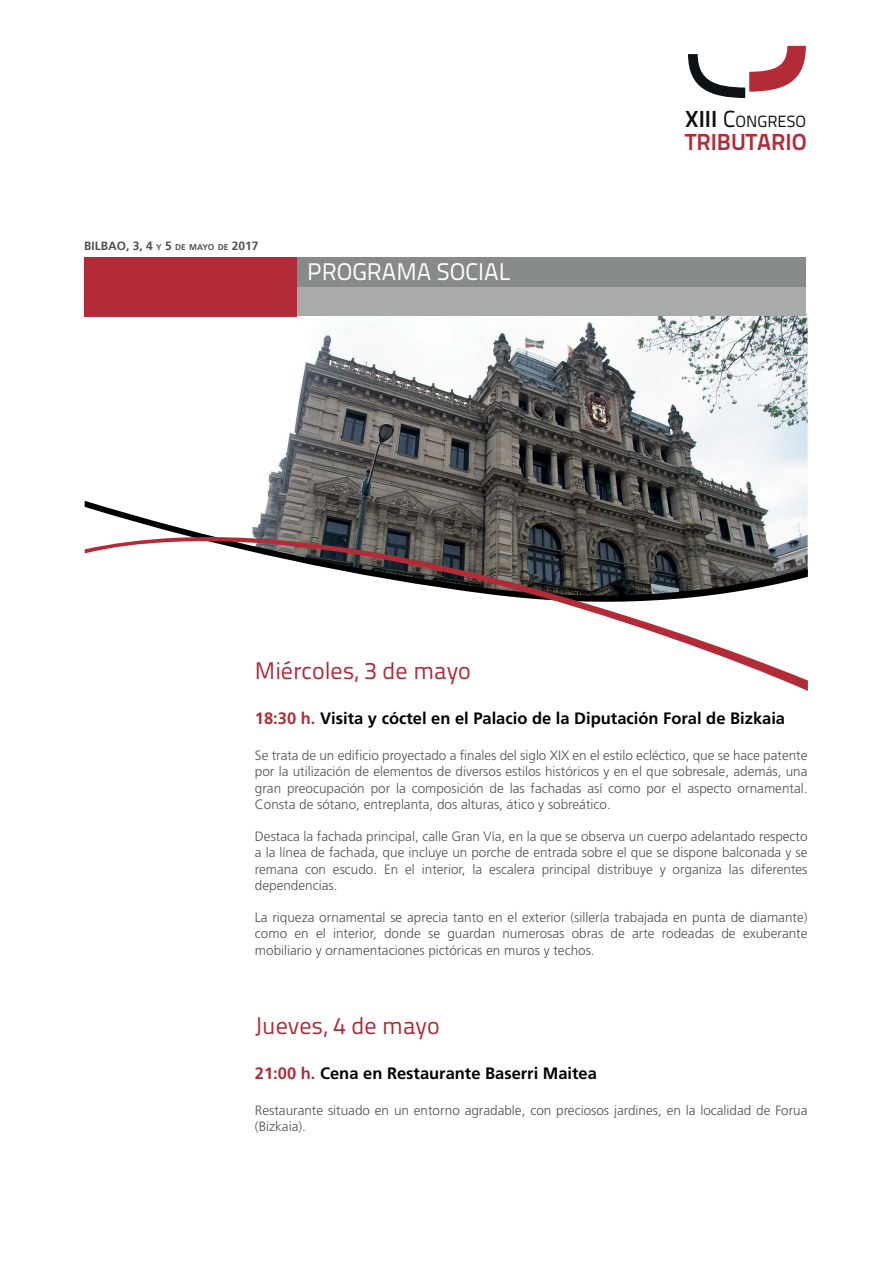
<style>
.page{position:relative;width:893px;height:1263px;background:#fff}
.page>*{position:absolute;margin:0;border:0;box-sizing:border-box;transform-origin:0 0}
.t1{font:24px "Titillium Text 22 L";color:#b22b37}
.t2{font:24px "Titillium Text 22 L";color:#fff}
.t3{font:700 23.25px "Titillium Text 22 L";color:#b22b37}
.t4{font:700 16.5px "Frutiger LT Std";color:#000001}
.t5{font:16.2px "Titillium Text 22 L";letter-spacing:.005em;color:#0e1214}
.t6{font:300 13.5px/16.2px "Frutiger LT";color:#4f5252;text-align:justify}
.t7{font:700 12px "Frutiger LT Std";color:#4f5252}
.s1{font-size:8.4px}
.s2{font-weight:700;font-size:23.25px}
.s3{font-size:23.25px}
.s4{color:#b22b37}
</style>
<div class="page">
<img style="left:84px;top:314px;width:724px;height:240px">
<svg style="left:85px;top:501px;width:723px;height:33px"></svg>
<svg style="left:85px;top:534px;width:723px;height:157px"></svg>
<div style="left:297px;top:287px;width:509px;height:29px;background:#a8abaa"></div>
<div style="left:297px;top:257px;width:509px;height:30px;background:#878a8a"></div>
<div style="left:84px;top:257px;width:213px;height:59px;background:#b22b37"></div>
<svg style="left:688px;top:46px;width:118px;height:52px"></svg>
<p class="t7" style="left:84px;top:238px;width:176px">BILBAO, 3, 4 <span class="s1">Y</span> 5 <span class="s1">DE MAYO DE</span> 2017</p>
<h1 class="t2" style="left:307px;top:254px;width:205px">PROGRAMA SOCIAL</h1>
<p class="t5" style="left:685px;top:109px;width:122px"><span class="s2">XIII</span> <span class="s3">C</span>ONGRESO</p>
<h2 class="t3" style="left:685px;top:124px;width:123px">TRIBUTARIO</h2>
<h1 class="t1" style="left:255px;top:653px;width:217px">Miércoles, 3 de mayo</h1>
<p class="t4" style="left:255px;top:709px;width:532px"><span class="s4">18:30 h.</span> Visita y cóctel en el Palacio de la Diputación Foral de Bizkaia</p>
<p class="t6" style="left:255px;top:748px;width:554px">Se trata de un edificio proyectado a finales del siglo XIX en el estilo ecléctico, que se hace patente por la utilización de elementos de diversos estilos históricos y en el que sobresale, además, una gran preocupación por la composición de las fachadas así como por el aspecto ornamental.<br>Consta de sótano, entreplanta, dos alturas, ático y sobreático.</p>
<p class="t6" style="left:255px;top:829px;width:554px">Destaca la fachada principal, calle Gran Vía, en la que se observa un cuerpo adelantado respecto a la línea de fachada, que incluye un porche de entrada sobre el que se dispone balconada y se remana con escudo. En el interior, la escalera principal distribuye y organiza las diferentes dependencias.</p>
<p class="t6" style="left:255px;top:910px;width:554px">La riqueza ornamental se aprecia tanto en el exterior (sillería trabajada en punta de diamante) como en el interior, donde se guardan numerosas obras de arte rodeadas de exuberante mobiliario y ornamentaciones pictóricas en muros y techos.</p>
<h1 class="t1" style="left:255px;top:1007px;width:186px">Jueves, 4 de mayo</h1>
<p class="t4" style="left:255px;top:1063px;width:344px"><span class="s4">21:00 h.</span> Cena en Restaurante Baserri Maitea</p>
<p class="t6" style="left:255px;top:1102px;width:554px">Restaurante situado en un entorno agradable, con preciosos jardines, en la localidad de Forua (Bizkaia).</p>
</div>
